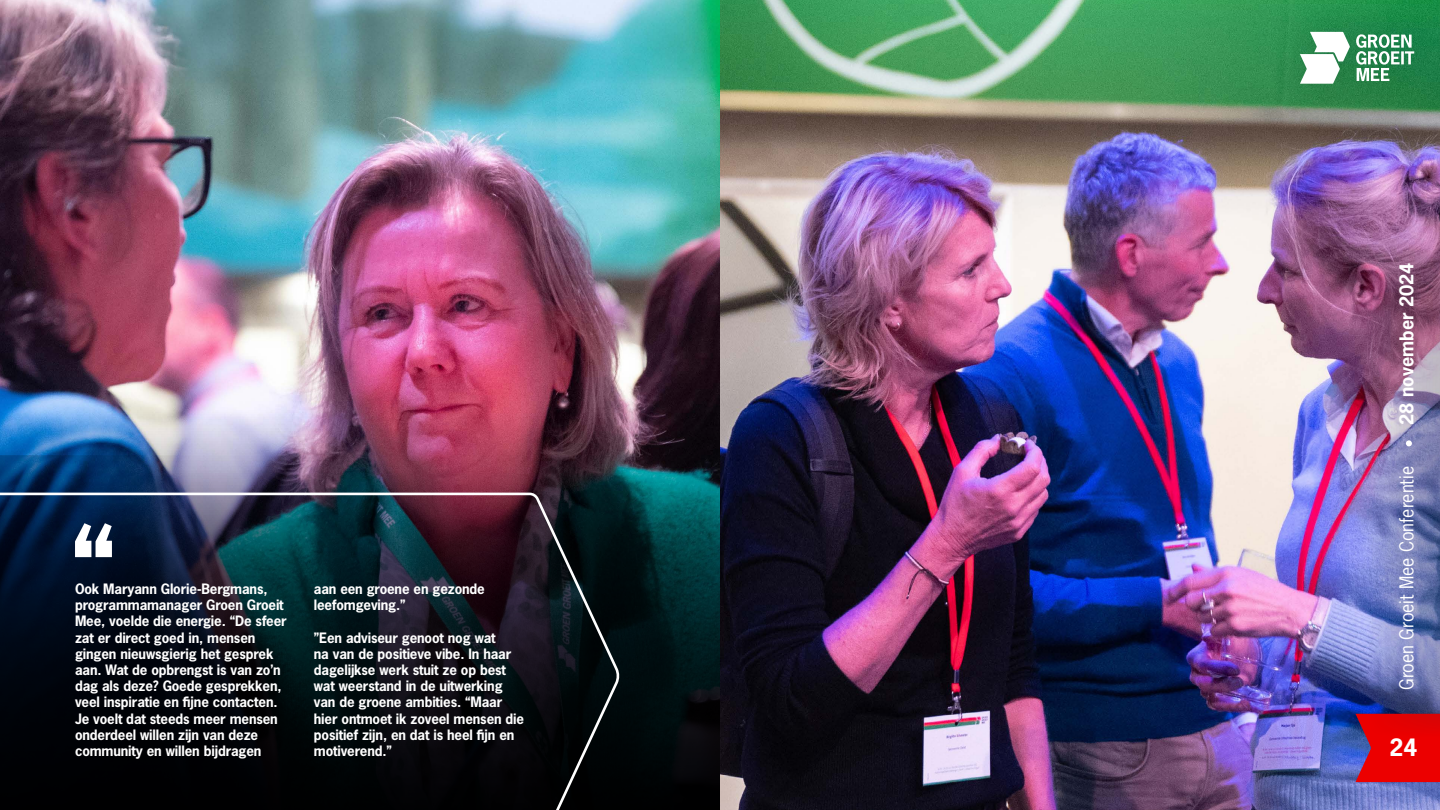
<style>
.page{position:relative;width:1440px;height:810px;background:#fff}
.page>*{position:absolute;margin:0;border:0;box-sizing:border-box;transform-origin:0 0}
.t1{font:700 22.5px "News Gothic Std";color:#fff}
.t2{font:18px "News Gothic Std";color:#fff}
.t3{font:700 18px "News Gothic Std";color:#fff}
.BlockQuote_wit_klein{font:700 13.5px/16.2px "News Gothic Std";letter-spacing:-.01em;color:#fff}
</style>
<div class="page">
<img style="left:0;top:0;width:1440px;height:810px">
<img style="left:0;top:410px;width:720px;height:400px">
<svg style="left:0;top:490px;width:622px;height:320px;background:#0c131c"></svg>
<svg style="left:75px;top:523px;width:37px;height:34px"></svg>
<svg style="left:1355px;top:714px;width:85px;height:68px;background:#d30c18"></svg>
<div style="left:1272px;top:1px;width:168px;height:113px;background:#000;opacity:.15"></div>
<svg style="left:1300px;top:32px;width:50px;height:52px"></svg>
<svg style="left:1356px;top:34px;width:58px;height:47px"></svg>
<img style="left:1367px;top:248px;width:73px;height:488px">
<svg style="left:1406px;top:440px;width:6px;height:6px"></svg>
<p class="BlockQuote_wit_klein" style="left:75px;top:581px;width:213px">Ook Maryann Glorie-Bergmans, programmamanager Groen Groeit<br>Mee, voelde die energie. “De sfeer zat er direct goed in, mensen gingen nieuwsgierig het gesprek aan. Wat de opbrengst is van zo’n dag als deze? Goede gesprekken, veel inspiratie en fijne contacten.<br>Je voelt dat steeds meer mensen onderdeel willen zijn van deze community en willen bijdragen</p>
<p class="BlockQuote_wit_klein" style="left:314px;top:581px;width:173px">aan een groene en gezonde leefomgeving.”</p>
<p class="BlockQuote_wit_klein" style="left:314px;top:629px;width:212px">”Een adviseur genoot nog wat<br>na van de positieve vibe. In haar dagelijkse werk stuit ze op best wat weerstand in de uitwerking van de groene ambities. “Maar hier ontmoet ik zoveel mensen die positief zijn, en dat is heel fijn en motiverend.”</p>
<h2 class="t3" style="left:1395px;top:425px;width:164px;rotate:-90deg">28 november 2024</h2>
<h2 class="t2" style="left:1395px;top:690px;width:225px;rotate:-90deg">Groen Groeit Mee Conferentie</h2>
<h1 class="t1" style="left:1389px;top:732px;width:29px">24</h1>
</div>
